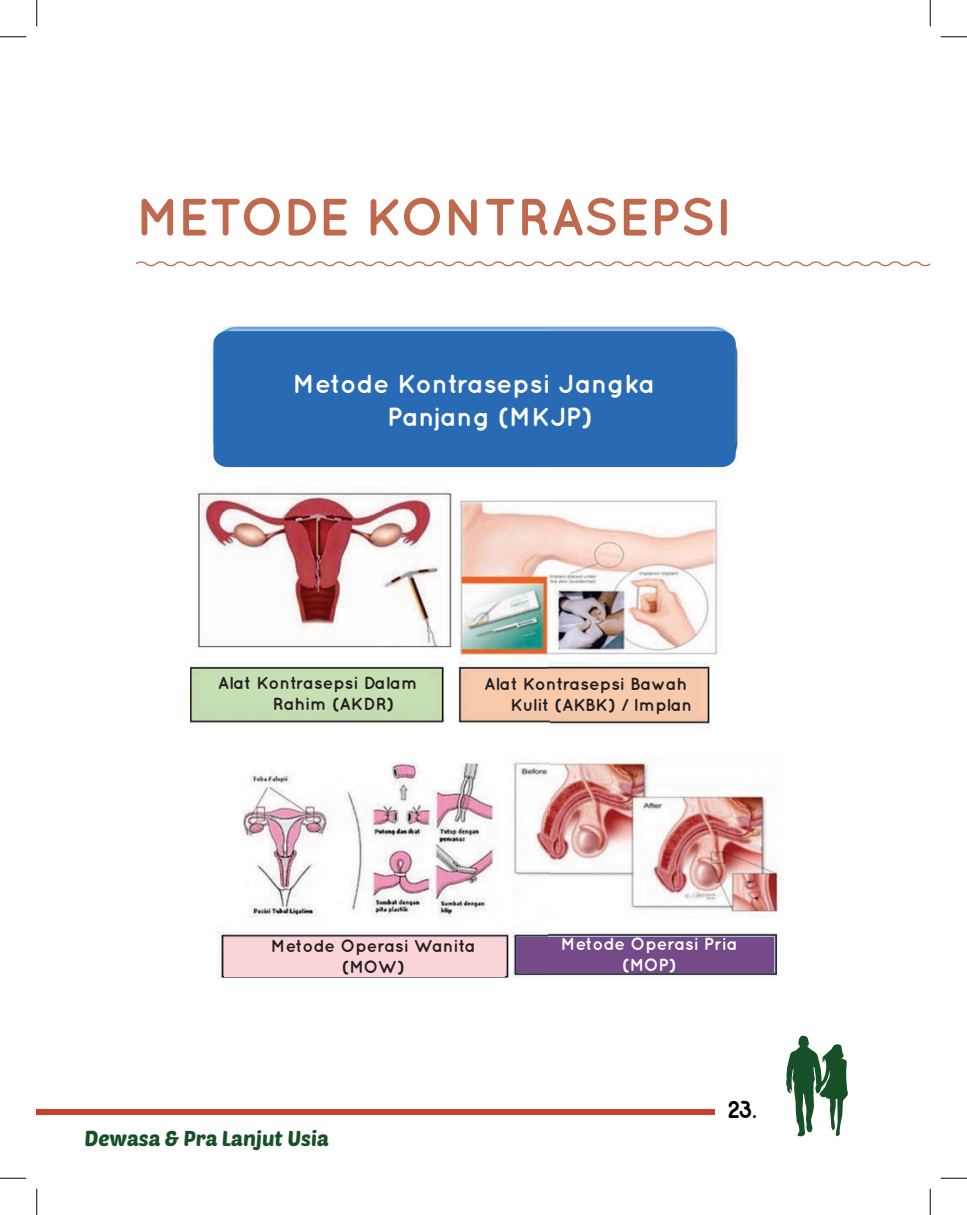
<style>
.page{position:relative;width:967px;height:1215px;background:#fff}
.page>*{position:absolute;margin:0;border:0;box-sizing:border-box;transform-origin:0 0}
.t1{font:700 52.5px "Quicksand";letter-spacing:-.01em;color:#bf694f}
.t2{font:700 26.25px/33.2px "Quicksand";color:#fff}
.t3{font:700 24.5px "Odin";color:#000}
.t4{font:21px "Poetsen One";color:#175026}
.t5{font:700 17.5px/21px "Quicksand";color:#231f20}
.t6{font:700 17.5px/21px "Quicksand";color:#fff;text-align:center}
</style>
<div class="page">
<div style="left:37px;top:1108px;width:677px;height:6px;background:#c9402d"></div>
<svg style="left:786px;top:1035px;width:61px;height:101px"></svg>
<svg style="left:135px;top:261px;width:795px;height:6px"></svg>
<img style="left:191px;top:327px;width:593px;height:652px">
<div style="left:201px;top:671px;width:228px;height:35px;background:#c5e0b3"></div>
<div style="left:472px;top:672px;width:218px;height:37px;background:#f7caac"></div>
<div style="left:213px;top:331px;width:522px;height:136px;background:#286bb4"></div>
<div style="left:224px;top:938px;width:281px;height:38px;background:#fbd4d7"></div>
<div style="left:516px;top:937px;width:258px;height:35px;background:#764989"></div>
<svg style="left:0;top:36px;width:26px;height:1px"></svg>
<svg style="left:940px;top:36px;width:26px;height:1px"></svg>
<svg style="left:0;top:1177px;width:26px;height:1px"></svg>
<svg style="left:940px;top:1177px;width:26px;height:1px"></svg>
<svg style="left:36px;top:0;width:1px;height:26px"></svg>
<svg style="left:36px;top:1188px;width:1px;height:26px"></svg>
<svg style="left:929px;top:0;width:1px;height:26px"></svg>
<svg style="left:929px;top:1188px;width:1px;height:26px"></svg>
<h1 class="t1" style="left:136px;top:186px;width:596px">METODE KONTRASEPSI</h1>
<h2 class="t2" style="left:387px;top:366px;width:269px;text-indent:-94px">Metode Kontrasepsi Jangka<br>Panjang (MKJP)</h2>
<p class="t5" style="left:273px;top:671px;width:146px;text-indent:-55px">Alat Kontrasepsi Dalam<br>Rahim (AKDR)</p>
<p class="t5" style="left:484px;top:672px;width:210px;text-align:right">Alat Kontrasepsi Bawah<br>Kulit (AKBK) / Implan</p>
<p class="t5" style="left:271px;top:934px;width:206px;text-align:center">Metode Operasi Wanita (MOW)</p>
<p class="t6" style="left:561px;top:932px;width:178px">Metode Operasi Pria (MOP)</p>
<p class="t4" style="left:84px;top:1124px;width:246px">Dewasa &amp; Pra Lanjut Usia</p>
<h3 class="t3" style="left:728px;top:1095px;width:31px">23.</h3>
</div>
